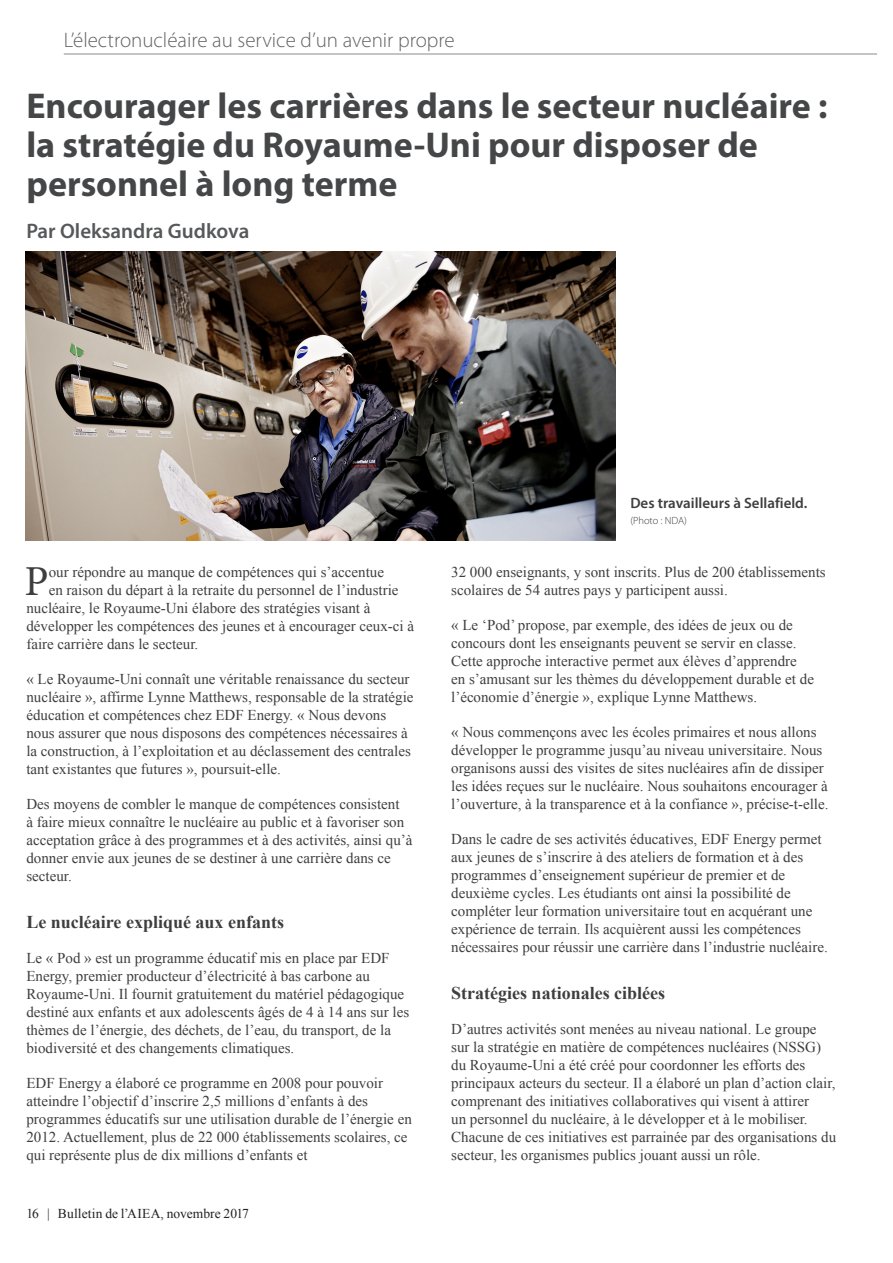
<style>
.page{position:relative;width:893px;height:1263px;background:#fff}
.page>*{position:absolute;margin:0;border:0;box-sizing:border-box;transform-origin:0 0}
.Frist_Para{font:42.75px "Minion Pro";color:#3e3e3f}
.Story_Title{font:700 36px/39px "Myriad Pro";color:#454647}
.t1{font:300 21px "Myriad Pro";color:#636366}
.Author-top{font:600 21px "Myriad Pro";color:#57585a}
.Paragraph_Heading_01{font:700 18px "Times New Roman";color:#3e3e3f}
.Body_Text{font:15px/18px "Times New Roman";color:#3e3e3f}
.Frist_Para-2{font:15px "Times New Roman";color:#3e3e3f}
.Photo_caption{font:600 15px "Myriad Pro";color:#3e3e3f}
.t2{font:13.5px "Times New Roman";letter-spacing:.005em;color:#231f20}
.Photo_credit{font:300 10.5px "Myriad Pro";letter-spacing:-.005em;color:#3e3e3f}
</style>
<div class="page">
<hr style="left:64px;top:54px;width:813px;height:1px;background:#636366">
<img style="left:26px;top:252px;width:589px;height:289px">
<h3 class="t1" style="left:64px;top:27px;width:392px">L’électronucléaire au service d’un avenir propre</h3>
<p class="Story_Title" style="left:26px;top:85px;width:803px">Encourager les carrières dans le secteur nucléaire :</p>
<p class="Story_Title" style="left:26px;top:124px;width:733px">la stratégie du Royaume-Uni pour disposer de personnel à long terme</p>
<p class="Author-top" style="left:26px;top:218px;width:225px">Par Oleksandra Gudkova</p>
<p class="Frist_Para" style="left:25px;top:553px;width:26px">P</p>
<p class="Frist_Para-2" style="left:49px;top:562px;width:337px">our répondre au manque de compétences qui s’accentue</p>
<p class="Frist_Para-2" style="left:49px;top:580px;width:351px">en raison du départ à la retraite du personnel de l’industrie</p>
<p class="Frist_Para-2" style="left:26px;top:598px;width:346px">nucléaire, le Royaume-Uni élabore des stratégies visant à</p>
<p class="Frist_Para-2" style="left:26px;top:616px;width:389px">développer les compétences des jeunes et à encourager ceux-ci à</p>
<p class="Frist_Para-2" style="left:26px;top:634px;width:173px">faire carrière dans le secteur.</p>
<p class="Body_Text" style="left:26px;top:670px;width:389px">« Le Royaume-Uni connaît une véritable renaissance du secteur nucléaire », affirme Lynne Matthews, responsable de la stratégie éducation et compétences chez EDF Energy. « Nous devons nous assurer que nous disposons des compétences nécessaires à la construction, à l’exploitation et au déclassement des centrales tant existantes que futures », poursuit-elle.</p>
<p class="Body_Text" style="left:26px;top:795px;width:388px">Des moyens de combler le manque de compétences consistent<br>à faire mieux connaître le nucléaire au public et à favoriser son acceptation grâce à des programmes et à des activités, ainsi qu’à donner envie aux jeunes de se destiner à une carrière dans ce secteur.</p>
<p class="Paragraph_Heading_01" style="left:26px;top:909px;width:259px">Le nucléaire expliqué aux enfants</p>
<p class="Body_Text" style="left:26px;top:948px;width:384px">Le « Pod » est un programme éducatif mis en place par EDF Energy, premier producteur d’électricité à bas carbone au Royaume-Uni. Il fournit gratuitement du matériel pédagogique destiné aux enfants et aux adolescents âgés de 4 à 14 ans sur les thèmes de l’énergie, des déchets, de l’eau, du transport, de la biodiversité et des changements climatiques.</p>
<p class="Body_Text" style="left:26px;top:1073px;width:387px">EDF Energy a élaboré ce programme en 2008 pour pouvoir atteindre l’objectif d’inscrire 2,5 millions d’enfants à des programmes éducatifs sur une utilisation durable de l’énergie en 2012. Actuellement, plus de 22 000 établissements scolaires, ce qui représente plus de dix millions d’enfants et</p>
<p class="t2" style="left:26px;top:1205px;width:224px">16 | Bulletin de l’AIEA, novembre 2017</p>
<p class="Photo_caption" style="left:630px;top:493px;width:178px">Des travailleurs à Sellafield.</p>
<p class="Photo_credit" style="left:630px;top:515px;width:58px">(Photo : NDA)</p>
<p class="Body_Text" style="left:451px;top:563px;width:376px">32 000 enseignants, y sont inscrits. Plus de 200 établissements scolaires de 54 autres pays y participent aussi.</p>
<p class="Body_Text" style="left:451px;top:616px;width:364px">« Le ‘Pod’ propose, par exemple, des idées de jeux ou de concours dont les enseignants peuvent se servir en classe.<br>Cette approche interactive permet aux élèves d’apprendre en s’amusant sur les thèmes du développement durable et de l’économie d’énergie », explique Lynne Matthews.</p>
<p class="Body_Text" style="left:451px;top:723px;width:379px">« Nous commençons avec les écoles primaires et nous allons développer le programme jusqu’au niveau universitaire. Nous organisons aussi des visites de sites nucléaires afin de dissiper les idées reçues sur le nucléaire. Nous souhaitons encourager à l’ouverture, à la transparence et à la confiance », précise-t-elle.</p>
<p class="Body_Text" style="left:451px;top:830px;width:378px">Dans le cadre de ses activités éducatives, EDF Energy permet aux jeunes de s’inscrire à des ateliers de formation et à des programmes d’enseignement supérieur de premier et de deuxième cycles. Les étudiants ont ainsi la possibilité de compléter leur formation universitaire tout en acquérant une expérience de terrain. Ils acquièrent aussi les compétences nécessaires pour réussir une carrière dans l’industrie nucléaire.</p>
<p class="Paragraph_Heading_01" style="left:451px;top:980px;width:215px">Stratégies nationales ciblées</p>
<p class="Body_Text" style="left:451px;top:1019px;width:387px">D’autres activités sont menées au niveau national. Le groupe sur la stratégie en matière de compétences nucléaires (NSSG) du Royaume-Uni a été créé pour coordonner les efforts des principaux acteurs du secteur. Il a élaboré un plan d’action clair, comprenant des initiatives collaboratives qui visent à attirer<br>un personnel du nucléaire, à le développer et à le mobiliser.<br>Chacune de ces initiatives est parrainée par des organisations du secteur, les organismes publics jouant aussi un rôle.</p>
</div>
